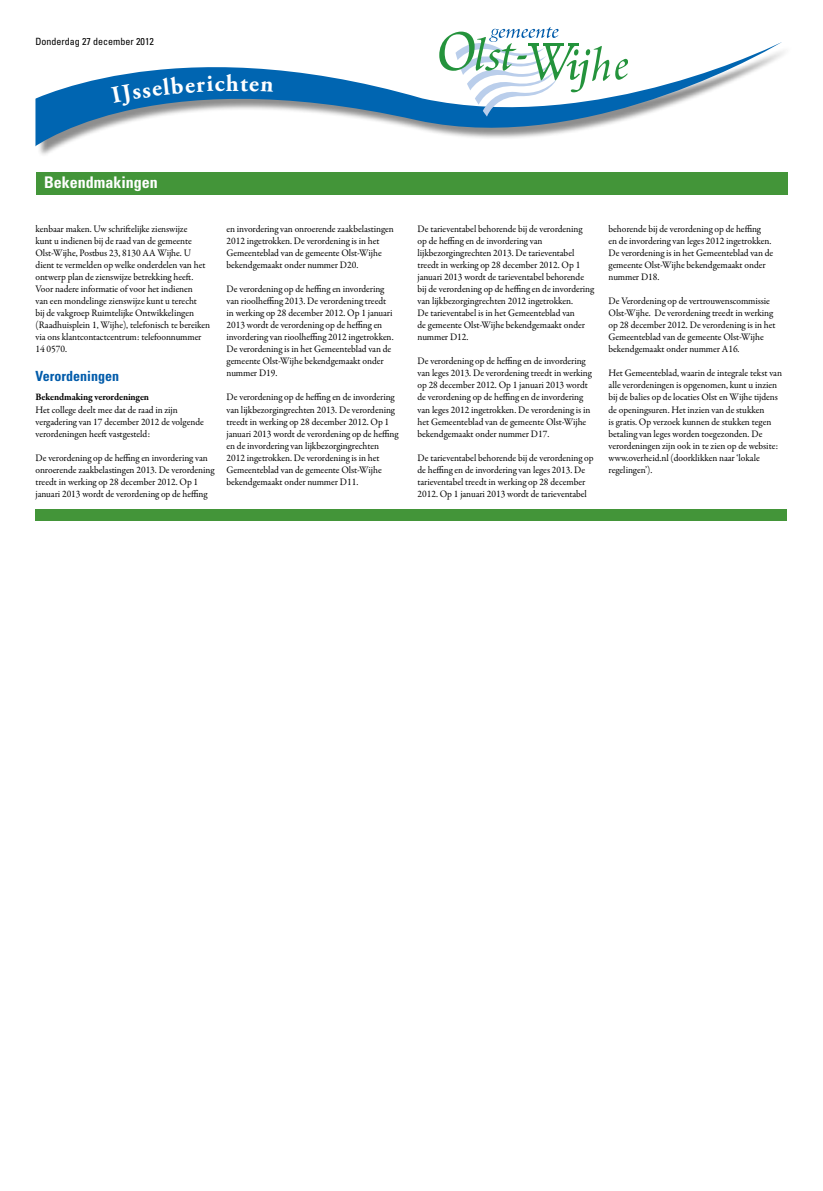
<style>
.page{position:relative;width:823px;height:1191px;background:#fff}
.page>*{position:absolute;margin:0;border:0;box-sizing:border-box;transform-origin:0 0}
.t1{font:700 23.8px "Adobe Garamond Pro";color:#fff}
.t2{font:700 condensed 16px "Univers";color:#fff}
.t3{font:700 condensed 14px "Univers";color:#005baa}
.t4{font:10px/12px "Garamond Premr Pro";letter-spacing:-.01em;color:#000;scale:.96 1}
.t5{font:700 10px "Garamond Premr Pro";letter-spacing:-.015em;color:#000;scale:.96 1}
.t6{font:condensed 10px "Univers";color:#000}
</style>
<div class="page">
<div style="left:35px;top:509px;width:752px;height:11px;background:#439539"></div>
<div style="left:36px;top:172px;width:751px;height:22px;background:#439539"></div>
<svg style="left:35px;top:42px;width:749px;height:109px"></svg>
<svg style="left:439px;top:27px;width:188px;height:89px"></svg>
<svg style="left:111px;top:76px;width:113px;height:30px;background:#0d69ae"></svg>
<svg style="left:240px;top:79px;width:33px;height:13px"></svg>
<p class="t6" style="left:35px;top:35px;width:120px">Donderdag 27 december 2012</p>
<h1 class="t1" style="left:226px;top:69px;width:15px">h</h1>
<h2 class="t2" style="left:44px;top:172px;width:115px">Bekendmakingen</h2>
<p class="t4" style="left:36px;top:223px;width:183px">kenbaar maken. Uw schriftelijke zienswijze<br>kunt u indienen bij de raad van de gemeente Olst-Wijhe, Postbus 23, 8130 AA Wijhe. U dient te vermelden op welke onderdelen van het ontwerp plan de zienswijze betrekking heeft.<br>Voor nadere informatie of voor het indienen<br>van een mondelinge zienswijze kunt u terecht<br>bij de vakgroep Ruimtelijke Ontwikkelingen (Raadhuisplein 1, Wijhe), telefonisch te bereiken via ons klantcontactcentrum: telefoonnummer 14 0570.</p>
<h3 class="t3" style="left:36px;top:368px;width:85px">Verordeningen</h3>
<p class="t5" style="left:36px;top:391px;width:120px">Bekendmaking verordeningen</p>
<p class="t4" style="left:36px;top:403px;width:177px">Het college deelt mee dat de raad in zijn vergadering van 17 december 2012 de volgende verordeningen heeft vastgesteld:</p>
<p class="t4" style="left:36px;top:451px;width:188px">De verordening op de heffing en invordering van onroerende zaakbelastingen 2013. De verordening treedt in werking op 28 december 2012. Op 1 januari 2013 wordt de verordening op de heffing</p>
<p class="t4" style="left:226px;top:223px;width:176px">en invordering van onroerende zaakbelastingen 2012 ingetrokken. De verordening is in het Gemeenteblad van de gemeente Olst-Wijhe bekendgemaakt onder nummer D20.</p>
<p class="t4" style="left:226px;top:283px;width:175px">De verordening op de heffing en invordering van rioolheffing 2013. De verordening treedt in werking op 28 december 2012. Op 1 januari 2013 wordt de verordening op de heffing en invordering van rioolheffing 2012 ingetrokken.<br>De verordening is in het Gemeenteblad van de gemeente Olst-Wijhe bekendgemaakt onder nummer D19.</p>
<p class="t4" style="left:226px;top:391px;width:180px">De verordening op de heffing en de invordering van lijkbezorgingrechten 2013. De verordening treedt in werking op 28 december 2012. Op 1 januari 2013 wordt de verordening op de heffing en de invordering van lijkbezorgingrechten 2012 ingetrokken. De verordening is in het Gemeenteblad van de gemeente Olst-Wijhe bekendgemaakt onder nummer D11.</p>
<p class="t4" style="left:417px;top:223px;width:185px">De tarieventabel behorende bij de verordening op de heffing en de invordering van lijkbezorgingrechten 2013. De tarieventabel treedt in werking op 28 december 2012. Op 1 januari 2013 wordt de tarieventabel behorende bij de verordening op de heffing en de invordering van lijkbezorgingrechten 2012 ingetrokken.<br>De tarieventabel is in het Gemeenteblad van<br>de gemeente Olst-Wijhe bekendgemaakt onder nummer D12.</p>
<p class="t4" style="left:417px;top:355px;width:183px">De verordening op de heffing en de invordering van leges 2013. De verordening treedt in werking op 28 december 2012. Op 1 januari 2013 wordt de verordening op de heffing en de invordering van leges 2012 ingetrokken. De verordening is in het Gemeenteblad van de gemeente Olst-Wijhe bekendgemaakt onder nummer D17.</p>
<p class="t4" style="left:417px;top:451px;width:185px">De tarieventabel behorende bij de verordening op de heffing en de invordering van leges 2013. De tarieventabel treedt in werking op 28 december 2012. Op 1 januari 2013 wordt de tarieventabel</p>
<p class="t4" style="left:608px;top:223px;width:173px">behorende bij de verordening op de heffing<br>en de invordering van leges 2012 ingetrokken.<br>De verordening is in het Gemeenteblad van de gemeente Olst-Wijhe bekendgemaakt onder nummer D18.</p>
<p class="t4" style="left:608px;top:295px;width:175px">De Verordening op de vertrouwenscommissie Olst-Wijhe. De verordening treedt in werking op 28 december 2012. De verordening is in het Gemeenteblad van de gemeente Olst-Wijhe bekendgemaakt onder nummer A16.</p>
<p class="t4" style="left:608px;top:367px;width:182px">Het Gemeenteblad, waarin de integrale tekst van alle verordeningen is opgenomen, kunt u inzien bij de balies op de locaties Olst en Wijhe tijdens de openingsuren. Het inzien van de stukken<br>is gratis. Op verzoek kunnen de stukken tegen betaling van leges worden toegezonden. De verordeningen zijn ook in te zien op de website: www.overheid.nl (doorklikken naar ‘lokale regelingen’).</p>
</div>
